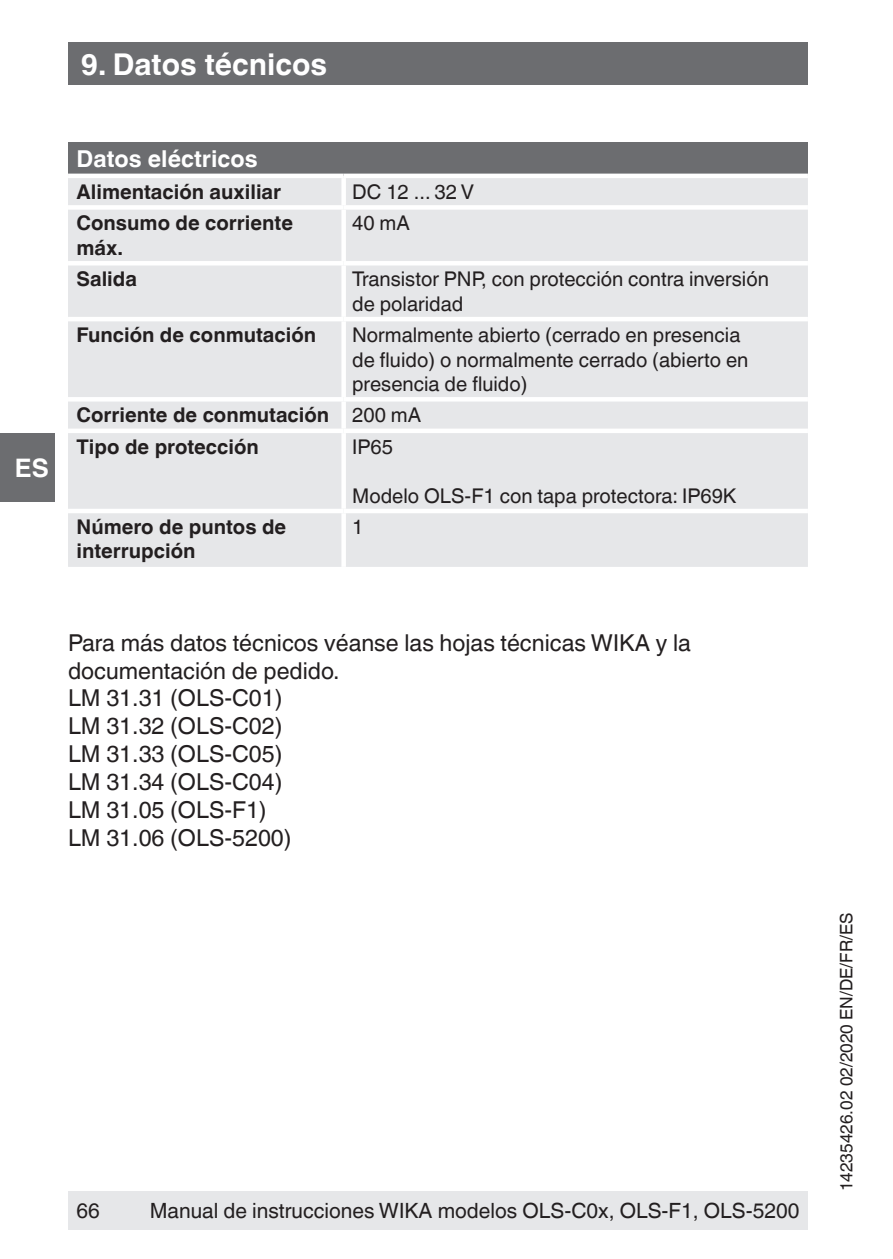
<style>
.page{position:relative;width:893px;height:1259px;background:#fff}
.page>*{position:absolute;margin:0;border:0;box-sizing:border-box;transform-origin:0 0}
.t1{font:700 30px "Helvetica World";color:#fff}
.t2{font:700 25.5px "Helvetica World";color:#fff}
.t3{font:23.4px/27.9px "Helvetica World";color:#231f20}
.t4{font:700 23.4px "Helvetica World";color:#fff}
.t5{font:21px "Helvetica World";color:#231f20}
.t6{font:20.4px/24.3px "Helvetica World";color:#231f20}
.t7{font:700 20.4px/24.3px "Helvetica World";color:#231f20}
.t8{font:17.4px "Helvetica World";color:#231f20}
.s1{font-weight:400}
</style>
<div class="page">
<div style="left:68px;top:1191px;width:740px;height:38px;background:#e6e7e9"></div>
<div style="left:68px;top:43px;width:740px;height:42px;background:#6c6d70"></div>
<div style="left:0;top:434px;width:55px;height:68px;background:#6c6d70"></div>
<div style="left:68px;top:142px;width:740px;height:34px;background:#6c6d70"></div>
<div style="left:68px;top:178px;width:740px;height:389px;background:#e6e7e9"></div>
<hr style="left:68px;top:174px;width:276px;height:4px;background:#fff">
<hr style="left:344px;top:174px;width:464px;height:4px;background:#fff">
<div style="left:341px;top:178px;width:5px;height:27px;background:#fff"></div>
<div style="left:68px;top:205px;width:276px;height:5px;background:#fff"></div>
<div style="left:344px;top:205px;width:464px;height:5px;background:#fff"></div>
<div style="left:341px;top:210px;width:5px;height:51px;background:#fff"></div>
<hr style="left:68px;top:261px;width:276px;height:4px;background:#fff">
<hr style="left:344px;top:261px;width:464px;height:4px;background:#fff">
<div style="left:341px;top:265px;width:5px;height:52px;background:#fff"></div>
<hr style="left:68px;top:317px;width:276px;height:4px;background:#fff">
<hr style="left:344px;top:317px;width:464px;height:4px;background:#fff">
<div style="left:341px;top:321px;width:5px;height:76px;background:#fff"></div>
<hr style="left:68px;top:397px;width:276px;height:4px;background:#fff">
<hr style="left:344px;top:397px;width:464px;height:4px;background:#fff">
<div style="left:341px;top:401px;width:5px;height:27px;background:#fff"></div>
<div style="left:68px;top:428px;width:276px;height:5px;background:#fff"></div>
<div style="left:344px;top:428px;width:464px;height:5px;background:#fff"></div>
<div style="left:341px;top:433px;width:5px;height:76px;background:#fff"></div>
<hr style="left:68px;top:509px;width:276px;height:4px;background:#fff">
<hr style="left:344px;top:509px;width:464px;height:4px;background:#fff">
<div style="left:341px;top:513px;width:5px;height:54px;background:#fff"></div>
<h1 class="t1" style="left:81px;top:47px;width:248px">9. Datos técnicos</h1>
<p class="t2" style="left:15px;top:453px;width:35px">ES</p>
<p class="t4" style="left:77px;top:146px;width:183px">Datos eléctricos</p>
<p class="t7" style="left:77px;top:180px;width:206px">Alimentación auxiliar</p>
<p class="t6" style="left:352px;top:180px;width:123px">DC 12 ... 32 V</p>
<p class="t7" style="left:77px;top:211px;width:218px">Consumo de corriente máx.</p>
<p class="t6" style="left:352px;top:211px;width:59px">40 mA</p>
<p class="t7" style="left:77px;top:267px;width:62px">Salida</p>
<p class="t6" style="left:352px;top:267px;width:418px">Transistor PNP, con protección contra inversión de polaridad</p>
<p class="t7" style="left:77px;top:323px;width:241px">Función de conmutación</p>
<p class="t6" style="left:352px;top:323px;width:398px">Normalmente abierto (cerrado en presencia de fluido) o normalmente cerrado (abierto en presencia de fluido)</p>
<p class="t7" style="left:77px;top:399px;width:346px;line-height:31.5px">Corriente de conmutación <span class="s1">200 mA<br></span>Tipo de protección</p>
<p class="t6" style="left:352px;top:435px;width:42px">IP65</p>
<p class="t6" style="left:352px;top:483px;width:386px">Modelo OLS-F1 con tapa protectora: IP69K</p>
<p class="t7" style="left:77px;top:515px;width:211px">Número de puntos de interrupción</p>
<p class="t6" style="left:352px;top:515px;width:13px">1</p>
<p class="t3" style="left:68px;top:628px;width:624px">Para más datos técnicos véanse las hojas técnicas WIKA y la documentación de pedido.<br>LM 31.31 (OLS-C01)<br>LM 31.32 (OLS-C02)<br>LM 31.33 (OLS-C05)<br>LM 31.34 (OLS-C04)<br>LM 31.05 (OLS-F1)<br>LM 31.06 (OLS-5200)</p>
<p class="t5" style="left:77px;top:1198px;width:25px">66</p>
<p class="t5" style="left:150px;top:1198px;width:651px">Manual de instrucciones WIKA modelos OLS-C0x, OLS-F1, OLS-5200</p>
<p class="t8" style="left:836px;top:1191px;width:280px;rotate:-90deg">14235426.02 02/2020 EN/DE/FR/ES</p>
</div>
